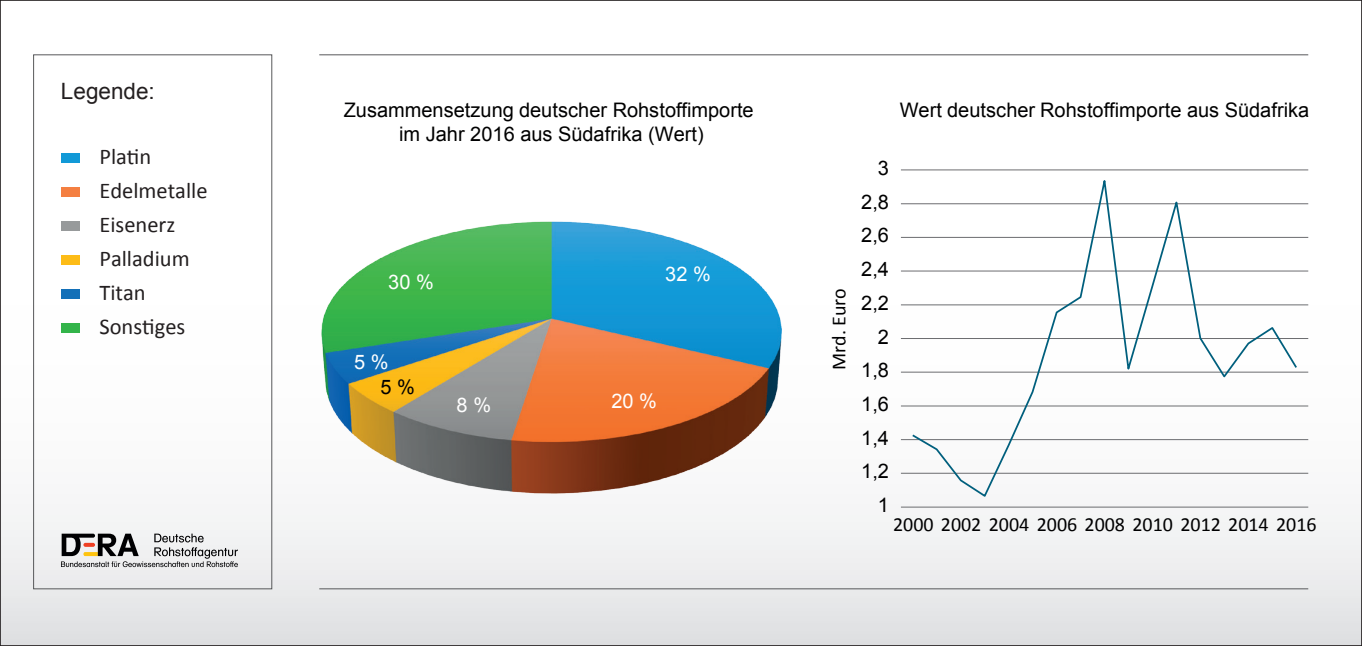
<style>
.page{position:relative;width:1362px;height:646px;background:#fff}
.page>*{position:absolute;margin:0;border:0;box-sizing:border-box;transform-origin:0 0}
.t1{font:22.5px/34px "Calibri";color:#231f20}
.t2{font:22.5px "Arial";color:#231f20}
.t3{font:20px/24px "Arial";color:#000001;text-align:center}
.t4{font:20px "Calibri";letter-spacing:-.005em;color:#000001}
.t5{font:20px "Arial";color:#fff}
</style>
<div class="page">
<div style="left:0;top:0;width:1361px;height:645px;background:linear-gradient(to bottom,#fff,#ededee)"></div>
<div style="left:33px;top:54px;width:239px;height:534px;border:1px solid #57585a"></div>
<svg style="left:61px;top:533px;width:177px;height:33px"></svg>
<div style="left:61px;top:153px;width:19px;height:10px;background:#1199d7"></div>
<div style="left:61px;top:187px;width:19px;height:10px;background:#f47f41"></div>
<div style="left:61px;top:221px;width:19px;height:9px;background:#979a9b"></div>
<div style="left:61px;top:255px;width:19px;height:9px;background:#fdbc17"></div>
<div style="left:61px;top:289px;width:19px;height:9px;background:#1370b8"></div>
<div style="left:61px;top:323px;width:19px;height:9px;background:#33b44a"></div>
<hr style="left:900px;top:169px;width:408px;height:1px;background:#6c6d70">
<hr style="left:900px;top:203px;width:408px;height:1px;background:#6c6d70">
<hr style="left:900px;top:237px;width:408px;height:1px;background:#6c6d70">
<hr style="left:900px;top:270px;width:408px;height:1px;background:#6c6d70">
<hr style="left:900px;top:304px;width:408px;height:1px;background:#6c6d70">
<hr style="left:900px;top:338px;width:408px;height:1px;background:#6c6d70">
<hr style="left:900px;top:371px;width:408px;height:1px;background:#6c6d70">
<hr style="left:900px;top:405px;width:408px;height:1px;background:#6c6d70">
<hr style="left:900px;top:439px;width:408px;height:1px;background:#6c6d70">
<hr style="left:900px;top:472px;width:408px;height:1px;background:#6c6d70">
<hr style="left:900px;top:506px;width:408px;height:1px;background:#6c6d70">
<svg style="left:910px;top:170px;width:388px;height:328px"></svg>
<img style="left:315px;top:146px;width:472px;height:440px">
<hr style="left:319px;top:54px;width:989px;height:1px;background:#57585a">
<hr style="left:319px;top:588px;width:989px;height:1px;background:#57585a">
<p class="t2" style="left:61px;top:77px;width:95px">Legende:</p>
<p class="t1" style="left:99px;top:139px;width:110px">Platin<br>Edelmetalle<br>Eisenerz<br>Palladium<br>Titan<br>Sonstiges</p>
<p class="t3" style="left:344px;top:98px;width:411px">Zusammensetzung deutscher Rohstoffimporte im Jahr 2016 aus Südafrika (Wert)</p>
<p class="t5" style="left:388px;top:268px;width:47px">30 %</p>
<p class="t5" style="left:665px;top:260px;width:47px">32 %</p>
<p class="t5" style="left:354px;top:349px;width:36px">5 %</p>
<p class="t3" style="left:380px;top:375px;width:36px">5 %</p>
<p class="t5" style="left:456px;top:391px;width:36px">8 %</p>
<p class="t5" style="left:611px;top:387px;width:47px">20 %</p>
<p class="t4" style="left:826px;top:370px;width:83px;rotate:-90deg">Mrd. Euro</p>
<p class="t3" style="left:899px;top:98px;width:411px">Wert deutscher Rohstoffimporte aus Südafrika</p>
<p class="t3" style="left:877px;top:156px;width:13px">3</p>
<p class="t3" style="left:861px;top:190px;width:29px">2,8</p>
<p class="t3" style="left:861px;top:223px;width:29px">2,6</p>
<p class="t3" style="left:861px;top:257px;width:29px">2,4</p>
<p class="t3" style="left:861px;top:291px;width:29px">2,2</p>
<p class="t3" style="left:877px;top:324px;width:13px">2</p>
<p class="t3" style="left:861px;top:358px;width:29px">1,8</p>
<p class="t3" style="left:861px;top:392px;width:29px">1,6</p>
<p class="t3" style="left:861px;top:425px;width:29px">1,4</p>
<p class="t3" style="left:861px;top:459px;width:29px">1,2</p>
<p class="t3" style="left:877px;top:493px;width:13px">1</p>
<p class="t4" style="left:893px;top:511px;width:425px">2000 2002 2004 2006 2008 2010 2012 2014 2016</p>
</div>
